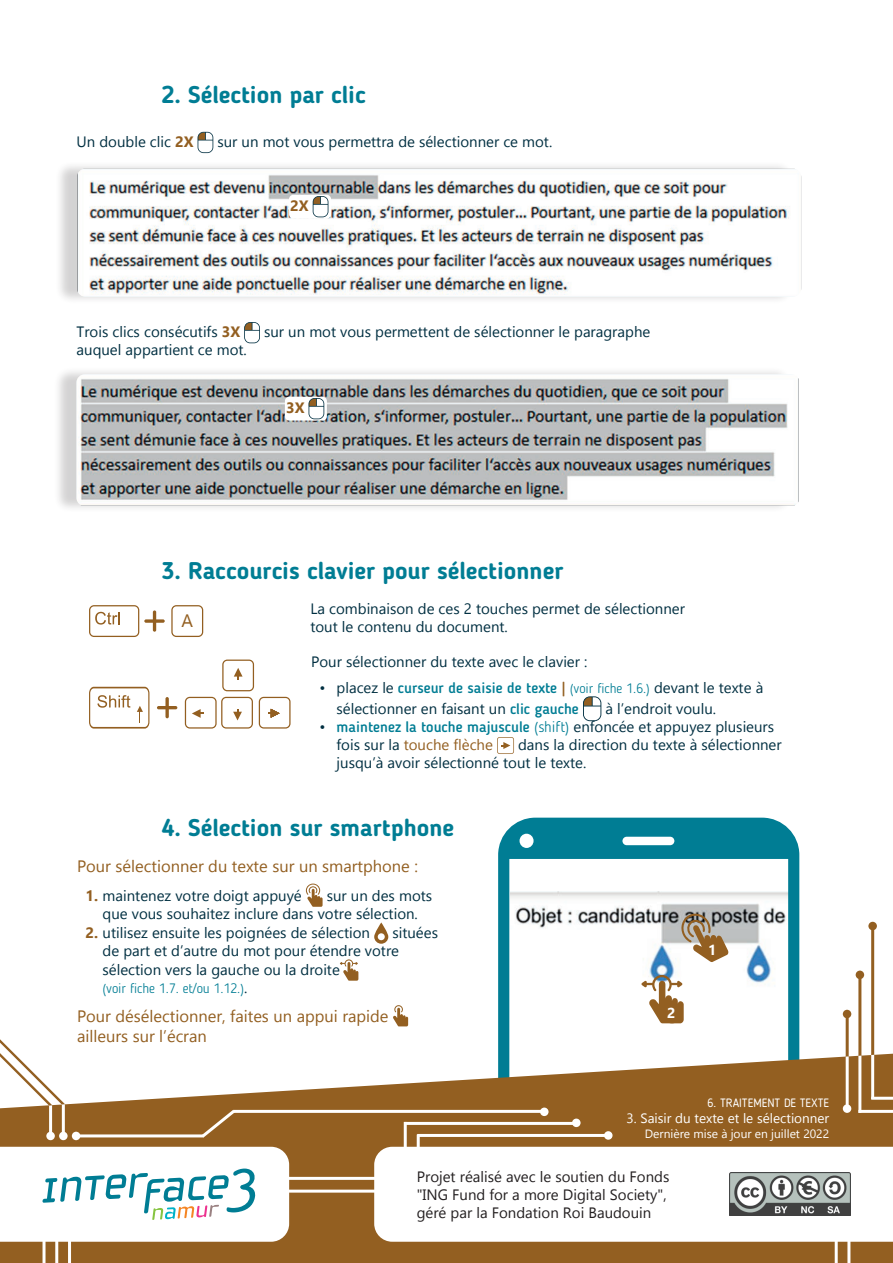
<style>
.page{position:relative;width:893px;height:1263px;background:#fff}
.page>*{position:absolute;margin:0;border:0;box-sizing:border-box;transform-origin:0 0}
.Titres{font:700 24px "Blogger Sans";color:#007d94}
.Paragraphe{font:18px "Gadugi";color:#935f21}
.Paragraphe-2{font:16.5px/19.8px "Gadugi";color:#935f21}
.Paragraphe-3{font:15px/18px "Gadugi";color:#002f41}
.t1{font:15px/18px "Gadugi";color:#231f20}
.Paragraphe-4{font:700 15px "Gadugi";color:#935f21}
.Paragraphe-5{font:700 14.4px "Gadugi";color:#fff}
.t2{font:13.5px "Gadugi";color:#fff}
.t3{font:300 13.5px "Blogger Sans";color:#007d94}
.t4{font:12px "Gadugi";color:#fff}
.t5{font:12px "Blogger Sans";color:#fff}
.s1{font-weight:700;color:#935f21}
.s2{font-family:"Blogger Sans";font-weight:500;color:#007d94}
.s3{font-family:"Blogger Sans";font-weight:500;color:#935f21}
.s4{font-family:"Blogger Sans";font-weight:300;font-size:13.5px;color:#007d94}
.s5{font-family:"Blogger Sans";font-weight:300;color:#007d94}
.s6{color:#935f21}
.s7{font-family:"Gadugi";font-weight:400;font-size:15px;color:#002f41}
</style>
<div class="page">
<svg style="left:171px;top:605px;width:32px;height:32px"></svg>
<svg style="left:89px;top:605px;width:76px;height:32px"></svg>
<div style="left:54px;top:161px;width:741px;height:144px;background:#231f20;opacity:.2"></div>
<img style="left:77px;top:169px;width:718px;height:128px">
<div style="left:53px;top:366px;width:739px;height:147px;background:#231f20;opacity:.2"></div>
<img style="left:76px;top:374px;width:723px;height:131px">
<svg style="left:198px;top:132px;width:15px;height:21px"></svg>
<svg style="left:244px;top:322px;width:16px;height:21px"></svg>
<div style="left:285px;top:397px;width:42px;height:24px;background:#fff;border-radius:4px"></div>
<svg style="left:309px;top:398px;width:15px;height:21px"></svg>
<div style="left:289px;top:195px;width:42px;height:24px;background:#fff;border-radius:4px"></div>
<svg style="left:313px;top:196px;width:15px;height:21px"></svg>
<svg style="left:222px;top:659px;width:32px;height:32px"></svg>
<svg style="left:185px;top:697px;width:68px;height:31px"></svg>
<svg style="left:89px;top:687px;width:60px;height:41px"></svg>
<svg style="left:157px;top:697px;width:20px;height:21px"></svg>
<svg style="left:583px;top:696px;width:18px;height:25px"></svg>
<svg style="left:497px;top:737px;width:17px;height:17px"></svg>
<svg style="left:306px;top:883px;width:17px;height:24px"></svg>
<svg style="left:374px;top:923px;width:14px;height:21px"></svg>
<div style="left:378px;top:933px;width:7px;height:7px;background:#fff;border-radius:50%"></div>
<svg style="left:340px;top:959px;width:18px;height:22px"></svg>
<svg style="left:393px;top:1005px;width:15px;height:21px"></svg>
<svg style="left:498px;top:818px;width:301px;height:232px"></svg>
<div style="left:519px;top:834px;width:15px;height:14px;background:#fff;border-radius:50%"></div>
<svg style="left:679px;top:911px;width:50px;height:52px"></svg>
<div style="left:702px;top:939px;width:21px;height:21px;background:#935f21;border-radius:50%"></div>
<svg style="left:641px;top:975px;width:43px;height:48px"></svg>
<div style="left:661px;top:1002px;width:21px;height:21px;background:#935f21;border-radius:50%"></div>
<svg style="left:259px;top:697px;width:32px;height:31px"></svg>
<svg style="left:0;top:1050px;width:893px;height:213px;fill:#935f21"></svg>
<svg style="left:374px;top:1147px;width:519px;height:95px"></svg>
<hr style="left:287px;top:1177px;width:96px;height:3px;background:#fff">
<hr style="left:287px;top:1189px;width:96px;height:3px;background:#fff">
<hr style="left:417px;top:1134px;width:3px;height:26px;background:#fff">
<hr style="left:417px;top:1134px;width:191px;height:3px;background:#fff">
<hr style="left:393px;top:1202px;width:33px;height:3px;background:#fff">
<hr style="left:393px;top:1215px;width:33px;height:3px;background:#fff">
<hr style="left:393px;top:1228px;width:33px;height:3px;background:#fff">
<hr style="left:835px;top:1239px;width:3px;height:24px;background:#fff">
<hr style="left:847px;top:1239px;width:3px;height:24px;background:#fff">
<div style="left:46px;top:1132px;width:9px;height:8px;background:#fff;border-radius:50%"></div>
<div style="left:59px;top:1132px;width:9px;height:8px;background:#fff;border-radius:50%"></div>
<hr style="left:49px;top:1104px;width:3px;height:31px;background:#fff">
<hr style="left:62px;top:1103px;width:3px;height:31px;background:#fff">
<hr style="left:55px;top:1232px;width:3px;height:31px;background:#fff">
<hr style="left:68px;top:1231px;width:3px;height:32px;background:#fff">
<hr style="left:43px;top:1231px;width:3px;height:32px;background:#fff">
<svg style="left:198px;top:1107px;width:40px;height:33px"></svg>
<hr style="left:76px;top:1134px;width:128px;height:3px;background:#fff">
<div style="left:72px;top:1132px;width:8px;height:8px;background:#fff;border-radius:50%"></div>
<svg style="left:0;top:1039px;width:65px;height:66px"></svg>
<hr style="left:233px;top:1110px;width:312px;height:3px;background:#fff">
<div style="left:540px;top:1107px;width:9px;height:9px;background:#fff;border-radius:50%"></div>
<hr style="left:871px;top:928px;width:3px;height:128px;background:#935f21">
<hr style="left:858px;top:973px;width:3px;height:84px;background:#935f21">
<hr style="left:846px;top:1015px;width:3px;height:42px;background:#935f21">
<hr style="left:846px;top:1056px;width:3px;height:55px;background:#fff">
<hr style="left:858px;top:1055px;width:3px;height:58px;background:#fff">
<hr style="left:871px;top:1055px;width:3px;height:44px;background:#fff">
<div style="left:843px;top:1104px;width:8px;height:9px;background:#fff;border-radius:50%"></div>
<hr style="left:858px;top:1110px;width:35px;height:3px;background:#fff">
<hr style="left:871px;top:1097px;width:22px;height:3px;background:#fff">
<div style="left:843px;top:1010px;width:8px;height:8px;background:#935f21;border-radius:50%"></div>
<div style="left:856px;top:970px;width:8px;height:9px;background:#935f21;border-radius:50%"></div>
<div style="left:868px;top:922px;width:9px;height:8px;background:#935f21;border-radius:50%"></div>
<img style="left:729px;top:1173px;width:121px;height:42px">
<svg style="left:0;top:1147px;width:289px;height:95px"></svg>
<hr style="left:404px;top:1122px;width:3px;height:27px;background:#fff">
<hr style="left:404px;top:1122px;width:172px;height:3px;background:#fff">
<div style="left:572px;top:1118px;width:9px;height:9px;background:#fff;border-radius:50%"></div>
<div style="left:604px;top:1131px;width:8px;height:9px;background:#fff;border-radius:50%"></div>
<p class="Titres" style="left:161px;top:80px;width:206px">2. Sélection par clic</p>
<p class="Paragraphe-3" style="left:77px;top:132px;width:119px">Un double clic <span class="s1">2X</span></p>
<p class="Paragraphe-3" style="left:217px;top:132px;width:336px">sur un mot vous permettra de sélectionner ce mot.</p>
<p class="Paragraphe-4" style="left:290px;top:197px;width:20px">2X</p>
<p class="Paragraphe-3" style="left:77px;top:322px;width:165px">Trois clics consécutifs <span class="s1">3X</span></p>
<p class="Paragraphe-3" style="left:264px;top:322px;width:388px">sur un mot vous permettent de sélectionner le paragraphe</p>
<p class="Paragraphe-3" style="left:77px;top:340px;width:172px">auquel appartient ce mot.</p>
<p class="Paragraphe-4" style="left:286px;top:399px;width:20px">3X</p>
<p class="Titres" style="left:161px;top:556px;width:404px">3. Raccourcis clavier pour sélectionner</p>
<p class="Paragraphe" style="left:181px;top:610px;width:13px">A</p>
<p class="Paragraphe-3" style="left:310px;top:600px;width:376px">La combinaison de ces 2 touches permet de sélectionner tout le contenu du document.</p>
<p class="Paragraphe-3" style="left:311px;top:652px;width:278px">Pour sélectionner du texte avec le clavier :</p>
<p class="Paragraphe-3" style="left:337px;top:678px;width:428px;line-height:20.4px;text-indent:-17px">• placez le <span class="s2">curseur de saisie de texte</span> <span class="s3">|</span> <span class="s4">(voir fiche 1.6.)</span> devant le texte à sélectionner en faisant un <span class="s2">clic gauche</span></p>
<p class="Paragraphe-3" style="left:605px;top:699px;width:112px">à l’endroit voulu.</p>
<p class="Paragraphe-3" style="left:337px;top:717px;width:439px;text-indent:-17px">• <span class="s2">maintenez la touche majuscule</span> <span class="s5">(shift)</span> enfoncée et appuyez plusieurs fois sur la <span class="s6">touche flèche</span></p>
<p class="Paragraphe-3" style="left:337px;top:735px;width:447px;text-indent:182px">dans la direction du texte à sélectionner jusqu’à avoir sélectionné tout le texte.</p>
<p class="Titres" style="left:161px;top:813px;width:294px">4. Sélection sur smartphone</p>
<p class="Paragraphe-2" style="left:77px;top:856px;width:342px">Pour sélectionner du texte sur un smartphone :</p>
<p class="Paragraphe-3" style="left:86px;top:887px;width:218px"><span class="s1">1.</span> maintenez votre doigt appuyé</p>
<p class="Paragraphe-3" style="left:103px;top:887px;width:331px;text-indent:224px">sur un des mots que vous souhaitez inclure dans votre sélection.</p>
<p class="Paragraphe-3" style="left:86px;top:924px;width:286px"><span class="s1">2.</span> utilisez ensuite les poignées de sélection</p>
<p class="Paragraphe-3" style="left:103px;top:924px;width:337px;line-height:18.5px;text-indent:290px">situées de part et d’autre du mot pour étendre votre sélection vers la gauche ou la droite</p>
<p class="t3" style="left:103px;top:980px;width:146px">(voir fiche 1.7. et/ou 1.12.)<span class="s7">.</span></p>
<p class="Paragraphe-2" style="left:77px;top:1006px;width:313px">Pour désélectionner, faites un appui rapide ailleurs sur l’écran</p>
<p class="Paragraphe-5" style="left:667px;top:1004px;width:10px">2</p>
<p class="Paragraphe-5" style="left:708px;top:941px;width:10px">1</p>
<p class="t5" style="left:708px;top:1095px;width:123px">6. TRAITEMENT DE TEXTE</p>
<p class="t2" style="left:627px;top:1110px;width:204px">3. Saisir du texte et le sélectionner</p>
<p class="t4" style="left:645px;top:1126px;width:186px">Dernière mise à jour en juillet 2022</p>
<p class="t1" style="left:417px;top:1167px;width:254px">Projet réalisé avec le soutien du Fonds "ING Fund for a more Digital Society", géré par la Fondation Roi Baudouin</p>
</div>
